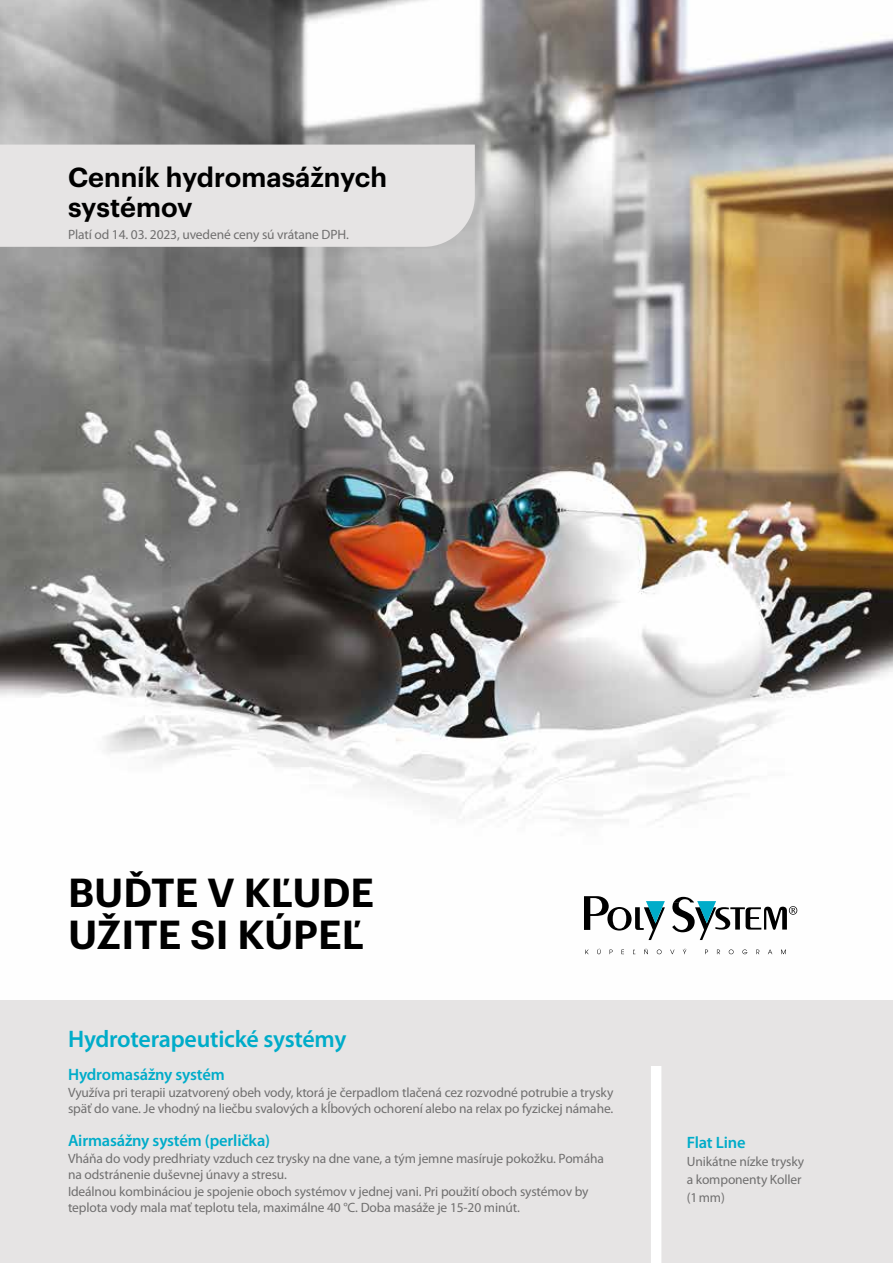
<style>
.page{position:relative;width:893px;height:1263px;background:#fff}
.page>*{position:absolute;margin:0;border:0;box-sizing:border-box;transform-origin:0 0}
.t1{font:600 39.6px/41.8px "Graphik";color:#000}
.t2{font:600 27px/30px "Graphik";color:#000}
.t3{font:600 24px "Myriad Pro";letter-spacing:-.01em;color:#00acc9}
.t4{font:600 16.5px "Myriad Pro";letter-spacing:-.01em;color:#00acc9}
.t5{font:13.5px/16.5px "Myriad Pro";letter-spacing:-.01em;color:#706f6f}
</style>
<div class="page">
<img style="left:0;top:0;width:893px;height:955px">
<svg style="left:584px;top:896px;width:81px;height:44px"></svg>
<svg style="left:585px;top:949px;width:4px;height:5px"></svg>
<svg style="left:597px;top:949px;width:3px;height:5px"></svg>
<svg style="left:610px;top:949px;width:3px;height:5px"></svg>
<svg style="left:621px;top:949px;width:3px;height:5px"></svg>
<svg style="left:644px;top:949px;width:4px;height:5px"></svg>
<svg style="left:657px;top:949px;width:5px;height:5px"></svg>
<svg style="left:670px;top:949px;width:4px;height:5px"></svg>
<svg style="left:683px;top:949px;width:3px;height:5px"></svg>
<svg style="left:705px;top:949px;width:3px;height:5px"></svg>
<svg style="left:717px;top:949px;width:3px;height:5px"></svg>
<svg style="left:729px;top:949px;width:5px;height:5px"></svg>
<svg style="left:742px;top:949px;width:5px;height:5px"></svg>
<svg style="left:756px;top:949px;width:3px;height:5px"></svg>
<svg style="left:768px;top:949px;width:4px;height:5px"></svg>
<svg style="left:781px;top:949px;width:5px;height:5px"></svg>
<svg style="left:672px;top:897px;width:125px;height:43px"></svg>
<div style="left:0;top:145px;width:475px;height:102px;background:#e6e4e4"></div>
<div style="left:0;top:1000px;width:893px;height:263px;background:#e6e4e4"></div>
<div style="left:651px;top:1066px;width:10px;height:197px;background:#fff"></div>
<h2 class="t2" style="left:68px;top:160px;width:320px">Cenník hydromasážnych systémov</h2>
<p class="t5" style="left:68px;top:226px;width:282px">Platí od 14. 03. 2023, uvedené ceny sú vrátane DPH.</p>
<h1 class="t1" style="left:68px;top:869px;width:308px">BUĎTE V KĽUDE<br>UŽITE SI KÚPEĽ</h1>
<h3 class="t3" style="left:68px;top:1024px;width:280px">Hydroterapeutické systémy</h3>
<p class="t4" style="left:68px;top:1064px;width:158px">Hydromasážny systém</p>
<p class="t5" style="left:68px;top:1083px;width:547px">Využíva pri terapii uzatvorený obeh vody, ktorá je čerpadlom tlačená cez rozvodné potrubie a trysky späť do vane. Je vhodný na liečbu svalových a kĺbových ochorení alebo na relax po fyzickej námahe.</p>
<p class="t4" style="left:68px;top:1130px;width:204px">Airmasážny systém (perlička)</p>
<p class="t5" style="left:68px;top:1149px;width:537px">Vháňa do vody predhriaty vzduch cez trysky na dne vane, a tým jemne masíruje pokožku. Pomáha na odstránenie duševnej únavy a stresu.<br>Ideálnou kombináciou je spojenie oboch systémov v jednej vani. Pri použití oboch systémov by teplota vody mala mať teplotu tela, maximálne 40 °C. Doba masáže je 15-20 minút.</p>
<p class="t4" style="left:687px;top:1132px;width:60px">Flat Line</p>
<p class="t5" style="left:687px;top:1152px;width:119px;line-height:18px">Unikátne nízke trysky a komponenty Koller (1mm)</p>
</div>
